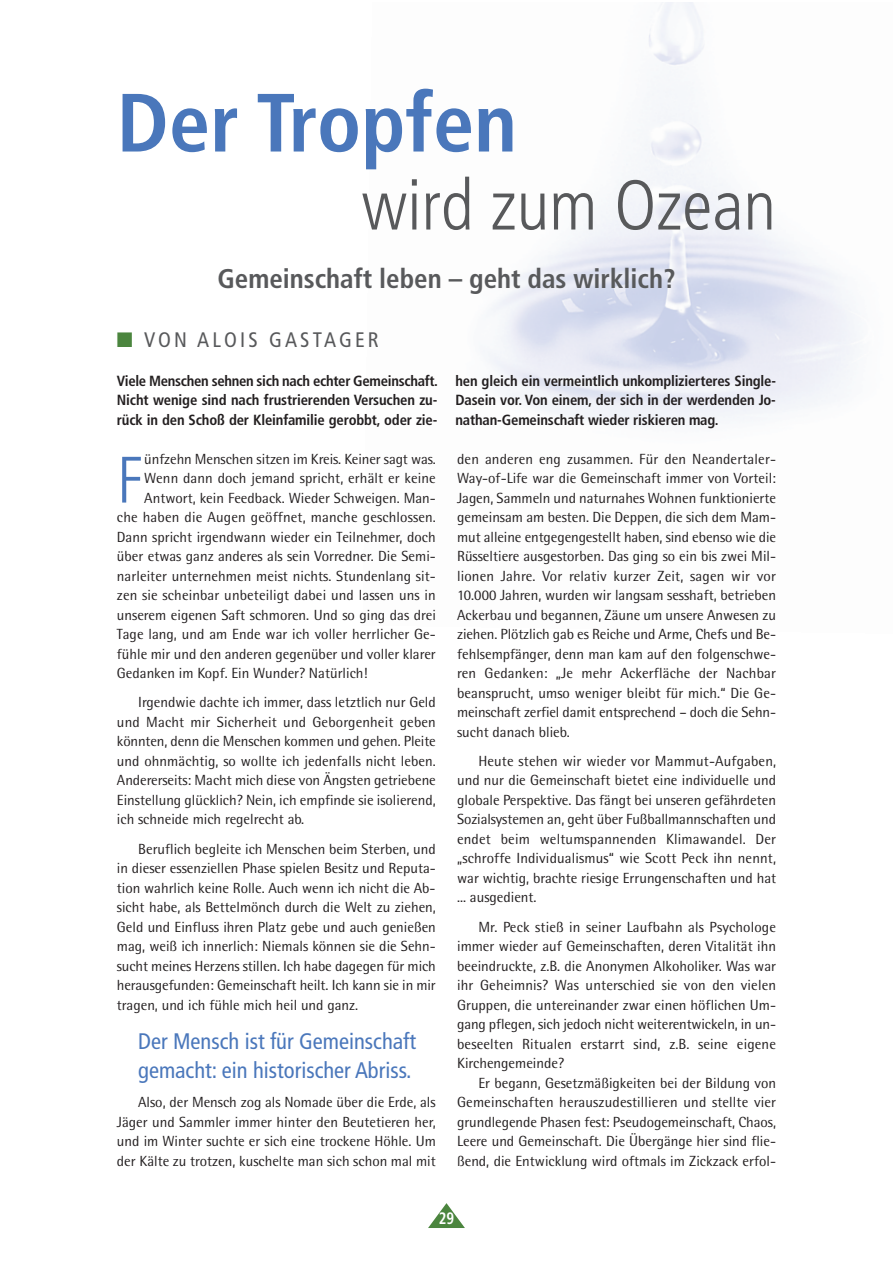
<style>
.page{position:relative;width:893px;height:1263px;background:#fff}
.page>*{position:absolute;margin:0;border:0;box-sizing:border-box;transform-origin:0 0}
.t1{font:700 condensed 82.5px "Frutiger";color:#4a77bb}
.t2{font:300 condensed 70.5px "Frutiger";color:#58595b}
.t3{font:300 condensed 65.55px "Frutiger";color:#4a77bb}
.t4{font:700 condensed 27px "Frutiger";color:#58595b}
.t5{font:condensed 22.5px/29.2px "Frutiger";color:#4a77bb}
.t6{font:condensed 21px "Frutiger";letter-spacing:.15em;color:#58595b}
.t7{font:700 condensed 16.5px "Frutiger";color:#fff;scale:.9 1}
.t8{font:14.7px/19.5px "Rotis Semi Sans";color:#231f20;text-align:justify}
.t9{font:700 condensed 14.7px/19.5px "Frutiger";letter-spacing:-.01em;color:#231f20;text-align:justify}
.s1{color:#4b853e}
</style>
<div class="page">
<svg style="left:428px;top:1203px;width:37px;height:25px"></svg>
<img style="left:483px;top:2px;width:374px;height:423px">
<h1 class="t1" style="left:117px;top:90px;width:402px">Der Tropfen</h1>
<h2 class="t2" style="left:362px;top:177px;width:416px">wird zum Ozean</h2>
<h3 class="t4" style="left:217px;top:268px;width:460px">Gemeinschaft leben – geht das wirklich?</h3>
<h3 class="t6" style="left:117px;top:331px;width:263px"><span class="s1">■</span> VON ALOIS GASTAGER</h3>
<p class="t9" style="left:117px;top:372px;width:323px">Viele Menschen sehnen sich nach echter Gemeinschaft.<br>Nicht wenige sind nach frustrierenden Versuchen zu&shy;rück in den Schoß der Kleinfamilie gerobbt, oder zie-</p>
<p class="t9" style="left:455px;top:372px;width:322px">hen gleich ein vermeintlich unkomplizierteres Single-Dasein vor. Von einem, der sich in der werdenden Jo&shy;nathan-Gemeinschaft wieder riskieren mag.</p>
<h3 class="t3" style="left:117px;top:453px;width:28px">F</h3>
<p class="t8" style="left:144px;top:450px;width:293px">ünfzehn Menschen sitzen im Kreis. Keiner sagt was.</p>
<p class="t8" style="left:144px;top:470px;width:293px">Wenn dann doch jemand spricht, erhält er keine</p>
<p class="t8" style="left:144px;top:489px;width:293px">Antwort, kein Feedback. Wieder Schweigen. Man-</p>
<p class="t8" style="left:117px;top:509px;width:320px">che haben die Augen geöffnet, manche geschlossen.</p>
<p class="t8" style="left:117px;top:528px;width:320px">Dann spricht irgendwann wieder ein Teilnehmer, doch</p>
<p class="t8" style="left:117px;top:548px;width:320px">über etwas ganz anderes als sein Vorredner. Die Semi-</p>
<p class="t8" style="left:117px;top:567px;width:320px">narleiter unternehmen meist nichts. Stundenlang sit-</p>
<p class="t8" style="left:117px;top:587px;width:320px">zen sie scheinbar unbeteiligt dabei und lassen uns in</p>
<p class="t8" style="left:117px;top:606px;width:320px">unserem eigenen Saft schmoren. Und so ging das drei</p>
<p class="t8" style="left:117px;top:626px;width:320px">Tage lang, und am Ende war ich voller herrlicher Ge-</p>
<p class="t8" style="left:117px;top:645px;width:320px">fühle mir und den anderen gegenüber und voller klarer</p>
<p class="t8" style="left:117px;top:665px;width:252px">Gedanken im Kopf. Ein Wunder? Natürlich!</p>
<p class="t8" style="left:117px;top:694px;width:320px;text-indent:21px">Irgendwie dachte ich immer, dass letztlich nur Geld und Macht mir Sicherheit und Geborgenheit geben könnten, denn die Menschen kommen und gehen. Pleite und ohnmächtig, so wollte ich jedenfalls nicht leben.<br>Andererseits: Macht mich diese von Ängsten getriebene Einstellung glücklich? Nein, ich empfinde sie isolierend, ich schneide mich regelrecht ab.</p>
<p class="t8" style="left:117px;top:840px;width:320px;text-indent:21px">Beruflich begleite ich Menschen beim Sterben, und in dieser essenziellen Phase spielen Besitz und Reputa&shy;tion wahrlich keine Rolle. Auch wenn ich nicht die Ab&shy;sicht habe, als Bettelmönch durch die Welt zu ziehen, Geld und Einfluss ihren Platz gebe und auch genießen mag, weiß ich innerlich: Niemals können sie die Sehn&shy;sucht meines Herzens stillen. Ich habe dagegen für mich herausgefunden: Gemeinschaft heilt. Ich kann sie in mir tragen, und ich fühle mich heil und ganz.</p>
<h3 class="t5" style="left:138px;top:1028px;width:279px">Der Mensch ist für Gemeinschaft gemacht: ein historischer Abriss.</h3>
<p class="t8" style="left:117px;top:1094px;width:320px;text-indent:21px">Also, der Mensch zog als Nomade über die Erde, als Jäger und Sammler immer hinter den Beutetieren her, und im Winter suchte er sich eine trockene Höhle. Um der Kälte zu trotzen, kuschelte man sich schon mal mit</p>
<p class="t8" style="left:457px;top:450px;width:320px">den anderen eng zusammen. Für den Neandertaler-Way-of-Life war die Gemeinschaft immer von Vorteil:<br>Jagen, Sammeln und naturnahes Wohnen funktionierte gemeinsam am besten. Die Deppen, die sich dem Mam&shy;mut alleine entgegengestellt haben, sind ebenso wie die Rüsseltiere ausgestorben. Das ging so ein bis zwei Mil&shy;lionen Jahre. Vor relativ kurzer Zeit, sagen wir vor 10.000 Jahren, wurden wir langsam sesshaft, betrieben Ackerbau und begannen, Zäune um unsere Anwesen zu ziehen. Plötzlich gab es Reiche und Arme, Chefs und Be&shy;fehlsempfänger, denn man kam auf den folgenschwe&shy;ren Gedanken: „Je mehr Ackerfläche der Nachbar beansprucht, umso weniger bleibt für mich.“ Die Ge&shy;meinschaft zerfiel damit entsprechend – doch die Sehn&shy;sucht danach blieb.</p>
<p class="t8" style="left:457px;top:752px;width:321px;text-indent:21px">Heute stehen wir wieder vor Mammut-Aufgaben, und nur die Gemeinschaft bietet eine individuelle und globale Perspektive. Das fängt bei unseren gefährdeten Sozialsystemen an, geht über Fußballmannschaften und endet beim weltumspannenden Klimawandel. Der „schroffe Individualismus“ wie Scott Peck ihn nennt, war wichtig, brachte riesige Errungenschaften und hat ... ausgedient.</p>
<p class="t8" style="left:457px;top:918px;width:320px;text-indent:21px">Mr. Peck stieß in seiner Laufbahn als Psychologe immer wieder auf Gemeinschaften, deren Vitalität ihn beeindruckte, z.B. die Anonymen Alkoholiker. Was war ihr Geheimnis? Was unterschied sie von den vielen Gruppen, die untereinander zwar einen höflichen Um&shy;gang pflegen, sich jedoch nicht weiterentwickeln, in un&shy;beseelten Ritualen erstarrt sind, z.B. seine eigene Kirchengemeinde?</p>
<p class="t8" style="left:457px;top:1074px;width:320px;text-indent:21px">Er begann, Gesetzmäßigkeiten bei der Bildung von Gemeinschaften herauszudestillieren und stellte vier grundlegende Phasen fest: Pseudogemeinschaft, Chaos, Leere und Gemeinschaft. Die Übergänge hier sind flie&shy;ßend, die Entwicklung wird oftmals im Zickzack erfol-</p>
<p class="t7" style="left:439px;top:1212px;width:19px">29</p>
</div>
